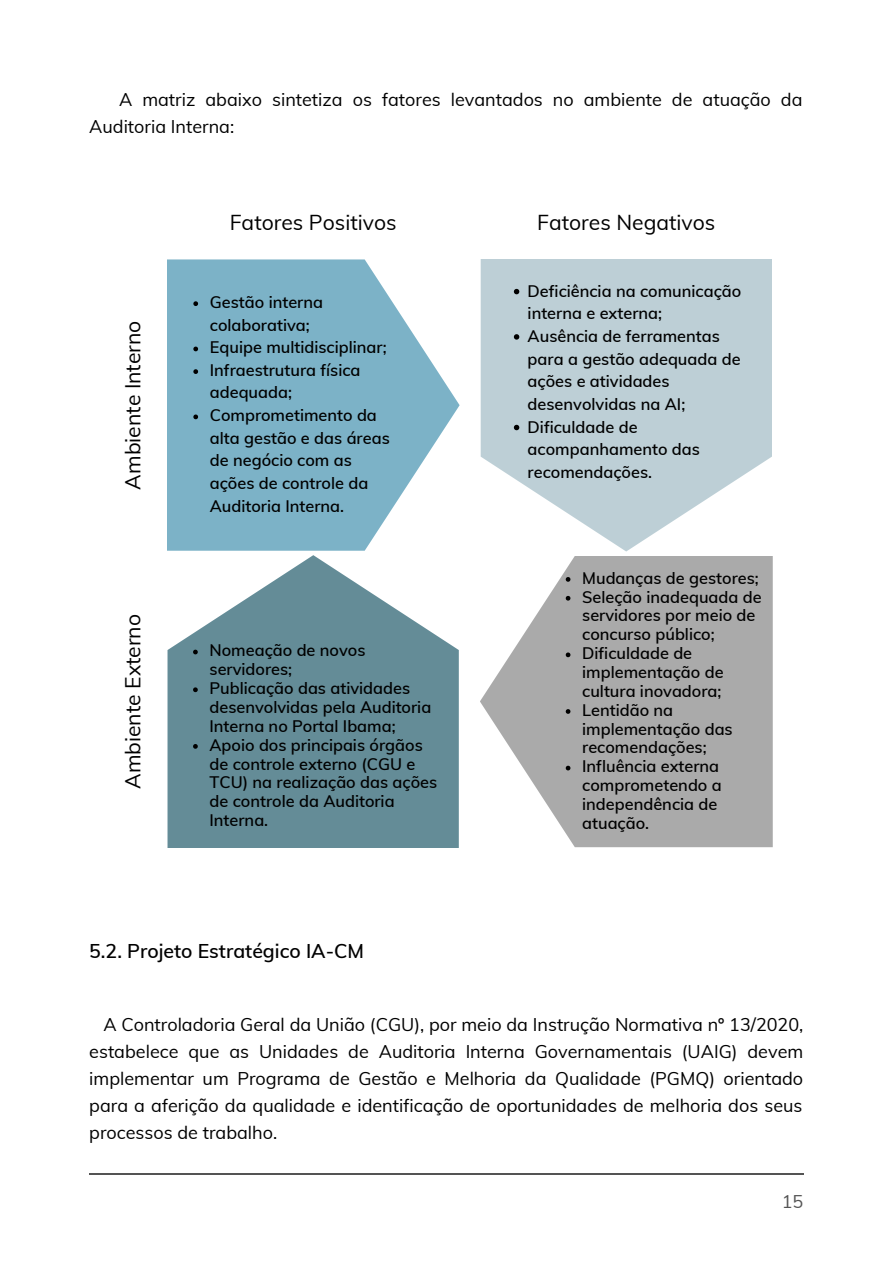
<style>
.page{position:relative;width:893px;height:1264px;background:#fff}
.page>*{position:absolute;margin:0;border:0;box-sizing:border-box;transform-origin:0 0}
.t1{font:21.15px "Muli";color:#000}
.t2{font:600 19.5px "Muli";color:#000}
.t3{font:18px/27px "Muli";color:#000}
.t4{font:18px "Muli";color:#545454}
.t5{font:600 16.35px/18.9px "Muli";color:#000}
</style>
<div class="page">
<svg style="left:167px;top:259px;width:292px;height:291px;fill:#7cb2c7"></svg>
<svg style="left:193px;top:301px;width:5px;height:5px"></svg>
<svg style="left:193px;top:346px;width:5px;height:5px"></svg>
<svg style="left:193px;top:369px;width:5px;height:5px"></svg>
<svg style="left:193px;top:414px;width:5px;height:5px"></svg>
<svg style="left:167px;top:555px;width:292px;height:293px;fill:#648c97"></svg>
<svg style="left:193px;top:649px;width:5px;height:5px"></svg>
<svg style="left:193px;top:687px;width:5px;height:5px"></svg>
<svg style="left:193px;top:744px;width:5px;height:4px"></svg>
<svg style="left:480px;top:259px;width:292px;height:292px;fill:#bdcfd6"></svg>
<svg style="left:514px;top:289px;width:5px;height:5px"></svg>
<svg style="left:514px;top:334px;width:5px;height:5px"></svg>
<svg style="left:514px;top:425px;width:5px;height:5px"></svg>
<svg style="left:480px;top:556px;width:292px;height:291px;fill:#aaa"></svg>
<svg style="left:565px;top:577px;width:5px;height:4px"></svg>
<svg style="left:565px;top:596px;width:5px;height:4px"></svg>
<svg style="left:565px;top:652px;width:5px;height:5px"></svg>
<svg style="left:565px;top:709px;width:5px;height:4px"></svg>
<svg style="left:565px;top:765px;width:5px;height:5px"></svg>
<hr style="left:89px;top:1173px;width:714px;height:1px;background:#545454">
<p class="t3" style="left:89px;top:85px;width:714px;text-indent:30px">A matriz abaixo sintetiza os fatores levantados no ambiente de atuação da<br>Auditoria Interna:</p>
<p class="t1" style="left:119px;top:489px;width:170px;rotate:-90deg">Ambiente Interno</p>
<p class="t1" style="left:119px;top:789px;width:176px;rotate:-90deg">Ambiente Externo</p>
<p class="t1" style="left:230px;top:208px;width:168px">Fatores Positivos</p>
<p class="t1" style="left:537px;top:208px;width:180px">Fatores Negativos</p>
<p class="t5" style="left:210px;top:290px;width:115px;line-height:22.6px">Gestão interna colaborativa;</p>
<p class="t5" style="left:210px;top:337px;width:178px">Equipe multidisciplinar;</p>
<p class="t5" style="left:210px;top:358px;width:152px;line-height:22.6px">Infraestrutura física adequada;</p>
<p class="t5" style="left:210px;top:403px;width:181px;line-height:22.6px">Comprometimento da alta gestão e das áreas de negócio com as ações de controle da<br>Auditoria Interna.</p>
<p class="t5" style="left:209px;top:640px;width:157px">Nomeação de novos servidores;</p>
<p class="t5" style="left:209px;top:678px;width:223px">Publicação das atividades desenvolvidas pela Auditoria<br>Interna no Portal Ibama;</p>
<p class="t5" style="left:209px;top:735px;width:229px">Apoio dos principais órgãos de controle externo (CGU e<br>TCU) na realização das ações de controle da Auditoria<br>Interna.</p>
<p class="t5" style="left:527px;top:279px;width:215px;line-height:22.6px">Deficiência na comunicação interna e externa;</p>
<p class="t5" style="left:527px;top:324px;width:214px;line-height:22.6px">Ausência de ferramentas para a gestão adequada de ações e atividades desenvolvidas na AI;</p>
<p class="t5" style="left:527px;top:415px;width:174px;line-height:22.6px">Dificuldade de acompanhamento das recomendações.</p>
<p class="t5" style="left:582px;top:568px;width:178px">Mudanças de gestores;</p>
<p class="t5" style="left:582px;top:587px;width:181px">Seleção inadequada de servidores por meio de concurso público;</p>
<p class="t5" style="left:582px;top:643px;width:143px">Dificuldade de implementação de cultura inovadora;</p>
<p class="t5" style="left:582px;top:700px;width:152px">Lentidão na implementação das recomendações;</p>
<p class="t5" style="left:582px;top:756px;width:141px">Influência externa comprometendo a independência de atuação.</p>
<p class="t2" style="left:89px;top:938px;width:276px">5.2. Projeto Estratégico IA-CM</p>
<p class="t3" style="left:89px;top:1010px;width:715px;text-align:justify;text-indent:14px">A Controladoria Geral da União (CGU), por meio da Instrução Normativa nº 13/2020, estabelece que as Unidades de Auditoria Interna Governamentais (UAIG) devem implementar um Programa de Gestão e Melhoria da Qualidade (PGMQ) orientado para a aferição da qualidade e identificação de oportunidades de melhoria dos seus processos de trabalho.</p>
<p class="t4" style="left:781px;top:1190px;width:23px">15</p>
</div>
